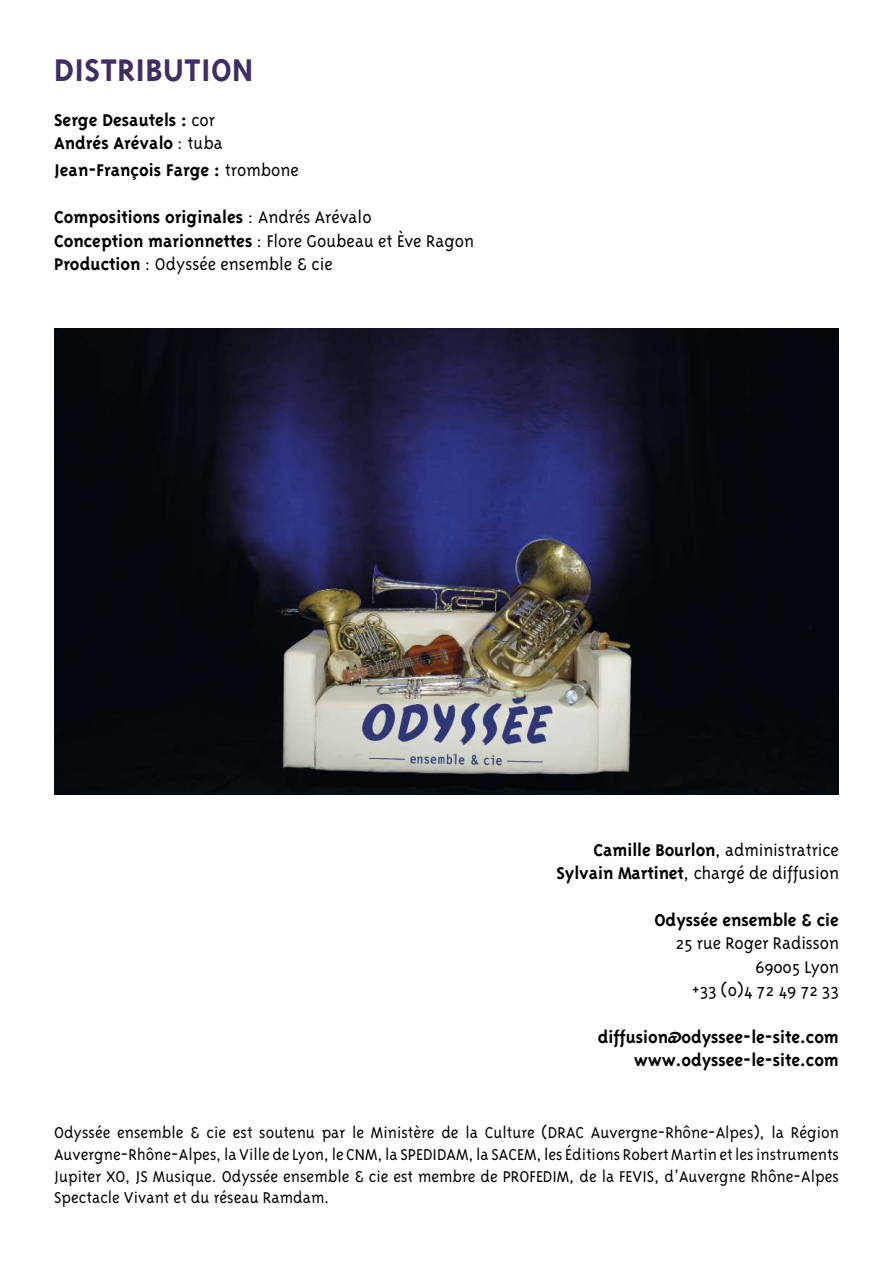
<style>
.page{position:relative;width:893px;height:1263px;background:#fff}
.page>*{position:absolute;margin:0;border:0;box-sizing:border-box;transform-origin:0 0}
.t1{font:36px "Triplex Bold Oldstyle";letter-spacing:.015em;color:#3e2e62}
.t2{font:19.5px/23.4px "Triplex Light Oldstyle";letter-spacing:-.005em;color:#000;text-align:right}
.t3{font:19.5px/23.4px "Triplex Bold Oldstyle";color:#000;text-align:right}
.t4{font:18px/21.6px "Triplex Light Oldstyle";color:#000;text-align:justify}
.s1{font-family:"Triplex Light Oldstyle"}
.s2{font-family:"Triplex Bold Oldstyle"}
</style>
<div class="page">
<img style="left:54px;top:328px;width:785px;height:466px">
<h1 class="t1" style="left:54px;top:50px;width:201px">DISTRIBUTION</h1>
<p class="t3" style="left:54px;top:108px;width:170px;text-align:left">Serge Desautels : <span class="s1">cor<br></span>Andrés Arévalo <span class="s1">: tuba</span></p>
<p class="t3" style="left:54px;top:158px;width:246px">Jean-François Farge : <span class="s1">trombone</span></p>
<p class="t3" style="left:54px;top:205px;width:319px">Compositions originales <span class="s1">: Andrés Arévalo</span></p>
<p class="t2" style="left:54px;top:229px;width:422px;text-align:left"><span class="s2">Conception marionnettes</span> : Flore Goubeau et Ève Ragon<br><span class="s2">Production</span> : Odyssée ensemble &amp; cie</p>
<p class="t2" style="left:556px;top:838px;width:284px"><span class="s2">Camille Bourlon</span>, administratrice<br><span class="s2">Sylvain Martinet</span>, chargé de diffusion</p>
<p class="t3" style="left:654px;top:908px;width:186px">Odyssée ensemble &amp; cie</p>
<p class="t2" style="left:676px;top:931px;width:165px">25 rue Roger Radisson<br>69005 Lyon<br>+33 (0)4 72 49 72 33</p>
<p class="t3" style="left:598px;top:1025px;width:243px">diffusion@odyssee-le-site.com www.odyssee-le-site.com</p>
<p class="t4" style="left:54px;top:1122px;width:786px">Odyssée ensemble &amp; cie est soutenu par le Ministère de la Culture (DRAC Auvergne-Rhône-Alpes), la Région Auvergne-Rhône-Alpes, la Ville de Lyon, le CNM, la SPEDIDAM, la SACEM, les Éditions Robert Martin et les instruments Jupiter XO, JS Musique. Odyssée ensemble &amp; cie est membre de PROFEDIM, de la FEVIS, d’Auvergne Rhône-Alpes Spectacle Vivant et du réseau Ramdam.</p>
</div>
